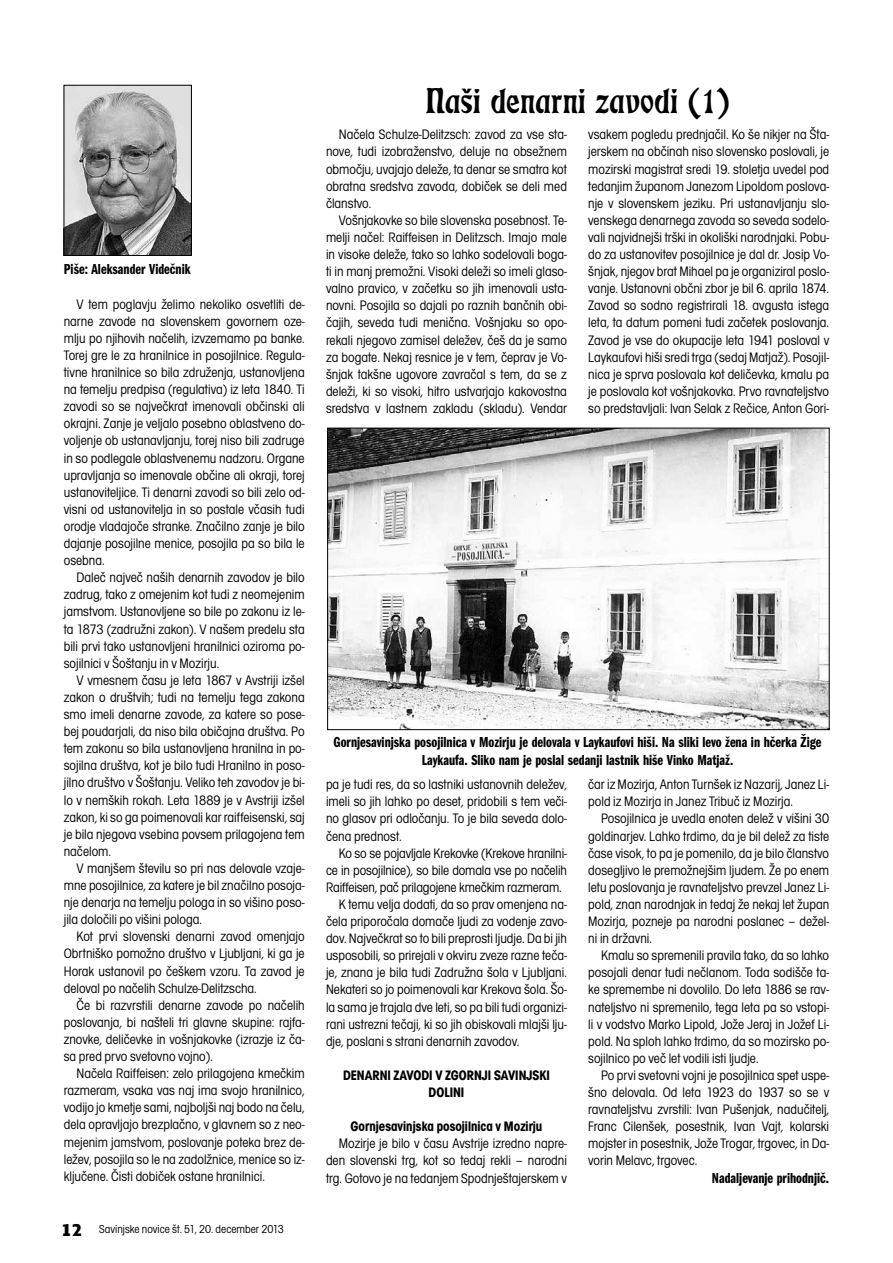
<style>
.page{position:relative;width:893px;height:1263px;background:#fff}
.page>*{position:absolute;margin:0;border:0;box-sizing:border-box;transform-origin:0 0}
.t1{font:37.5px "Eckmann DEE";color:#000}
.t2{font:15px/18px "Franklin Got Itc TEE Demi Comp";color:#000;text-align:center}
.t3{font:condensed 14.25px/17.1px "Avant Gar Got Itc TEE";color:#000;text-align:justify}
.t4{font:700 condensed 14.25px/17.1px "Avant Gar Got Itc TEE";color:#000;text-align:center}
.t5{font:condensed 12px "Avant Gar Got Itc TEE";color:#000}
.s1{font-family:"Skoda Sans";font-weight:900;font-stretch:normal;font-size:18px}
</style>
<div class="page">
<img style="left:66px;top:87px;width:124px;height:167px">
<div style="left:64px;top:85px;width:128px;height:171px;border:1px solid #000"></div>
<img style="left:329px;top:430px;width:498px;height:298px">
<div style="left:327px;top:428px;width:502px;height:302px;border:1px solid #000"></div>
<p class="t2" style="left:64px;top:260px;width:128px">Piše: Aleksander Videčnik</p>
<p class="t3" style="left:64px;top:295px;width:242px;text-indent:13px">V tem poglavju želimo nekoliko osvetliti de&shy;narne zavode na slovenskem govornem oze&shy;mlju po njihovih načelih, izvzemamo pa banke.<br>Torej gre le za hranilnice in posojilnice. Regula&shy;tivne hranilnice so bila združenja, ustanovljena na temelju predpisa (regulativa) iz leta 1840. Ti zavodi so se največkrat imenovali občinski ali okrajni. Zanje je veljalo posebno oblastveno do&shy;voljenje ob ustanavljanju, torej niso bili zadruge in so podlegale oblastvenemu nadzoru. Organe upravljanja so imenovale občine ali okraji, torej ustanoviteljice. Ti denarni zavodi so bili zelo od&shy;visni od ustanovitelja in so postale včasih tudi orodje vladajoče stranke. Značilno zanje je bilo dajanje posojilne menice, posojila pa so bila le osebna.</p>
<p class="t3" style="left:64px;top:569px;width:242px;text-indent:13px">Daleč največ naših denarnih zavodov je bilo zadrug, tako z omejenim kot tudi z neomejenim jamstvom. Ustanovljene so bile po zakonu iz le&shy;ta 1873 (zadružni zakon). V našem predelu sta bili prvi tako ustanovljeni hranilnici oziroma po&shy;sojilnici v Šoštanju in v Mozirju.</p>
<p class="t3" style="left:64px;top:672px;width:242px;text-indent:13px">V vmesnem času je leta 1867 v Avstriji izšel zakon o društvih; tudi na temelju tega zakona smo imeli denarne zavode, za katere so pose&shy;bej poudarjali, da niso bila običajna društva. Po tem zakonu so bila ustanovljena hranilna in po&shy;sojilna društva, kot je bilo tudi Hranilno in poso&shy;jilno društvo v Šoštanju. Veliko teh zavodov je bi&shy;lo v nemških rokah. Leta 1889 je v Avstriji izšel zakon, ki so ga poimenovali kar raiffeisenski, saj je bila njegova vsebina povsem prilagojena tem načelom.</p>
<p class="t3" style="left:64px;top:860px;width:242px;text-indent:13px">V manjšem številu so pri nas delovale vzaje&shy;mne posojilnice, za katere je bil značilno posoja&shy;nje denarja na temelju pologa in so višino poso&shy;jila določili po višini pologa.</p>
<p class="t3" style="left:64px;top:928px;width:242px;text-indent:13px">Kot prvi slovenski denarni zavod omenjajo Obrtniško pomožno društvo v Ljubljani, ki ga je Horak ustanovil po češkem vzoru. Ta zavod je deloval po načelih Schulze-Delitzscha.</p>
<p class="t3" style="left:64px;top:997px;width:242px;text-indent:13px">Če bi razvrstili denarne zavode po načelih poslovanja, bi našteli tri glavne skupine: rajfa&shy;znovke, deličevke in vošnjakovke (izrazje iz ča&shy;sa pred prvo svetovno vojno).</p>
<p class="t3" style="left:64px;top:1065px;width:242px;text-indent:13px">Načela Raiffeisen: zelo prilagojena kmečkim razmeram, vsaka vas naj ima svojo hranilnico, vodijo jo kmetje sami, najboljši naj bodo na čelu, dela opravljajo brezplačno, v glavnem so z neo&shy;mejenim jamstvom, poslovanje poteka brez de&shy;ležev, posojila so le na zadolžnice, menice so iz&shy;ključene. Čisti dobiček ostane hranilnici.</p>
<p class="t5" style="left:62px;top:1222px;width:223px"><span class="s1">12</span> Savinjske novice št. 51, 20. december 2013</p>
<h1 class="t1" style="left:425px;top:81px;width:306px">Naši denarni zavodi (1)</h1>
<p class="t3" style="left:326px;top:126px;width:242px;text-indent:13px">Načela Schulze-Delitzsch: zavod za vse sta&shy;nove, tudi izobraženstvo, deluje na obsežnem območju, uvajajo deleže, ta denar se smatra kot obratna sredstva zavoda, dobiček se deli med članstvo.</p>
<p class="t3" style="left:326px;top:212px;width:242px;text-indent:13px">Vošnjakovke so bile slovenska posebnost. Te&shy;melji načel: Raiffeisen in Delitzsch. Imajo male in visoke deleže, tako so lahko sodelovali boga&shy;ti in manj premožni. Visoki deleži so imeli glaso&shy;valno pravico, v začetku so jih imenovali usta&shy;novni. Posojila so dajali po raznih bančnih obi&shy;čajih, seveda tudi menična. Vošnjaku so opo&shy;rekali njegovo zamisel deležev, češ da je samo za bogate. Nekaj resnice je v tem, čeprav je Vo&shy;šnjak takšne ugovore zavračal s tem, da se z deleži, ki so visoki, hitro ustvarjajo kakovostna sredstva v lastnem zakladu (skladu). Vendar</p>
<p class="t3" style="left:588px;top:126px;width:242px">vsakem pogledu prednjačil. Ko še nikjer na Šta&shy;jerskem na občinah niso slovensko poslovali, je mozirski magistrat sredi 19. stoletja uvedel pod tedanjim županom Janezom Lipoldom poslova&shy;nje v slovenskem jeziku. Pri ustanavljanju slo&shy;venskega denarnega zavoda so seveda sodelo&shy;vali najvidnejši trški in okoliški narodnjaki. Pobu&shy;do za ustanovitev posojilnice je dal dr. Josip Vo&shy;šnjak, njegov brat Mihael pa je organiziral poslo&shy;vanje. Ustanovni občni zbor je bil 6. aprila 1874.<br>Zavod so sodno registrirali 18. avgusta istega leta, ta datum pomeni tudi začetek poslovanja.<br>Zavod je vse do okupacije leta 1941 posloval v Laykaufovi hiši sredi trga (sedaj Matjaž). Posojil&shy;nica je sprva poslovala kot deličevka, kmalu pa je poslovala kot vošnjakovka. Prvo ravnateljstvo so predstavljali: Ivan Selak z Rečice, Anton Gori-</p>
<p class="t2" style="left:334px;top:733px;width:489px">Gornjesavinjska posojilnica v Mozirju je delovala v Laykaufovi hiši. Na sliki levo žena in hčerka Žige<br>Laykaufa. Sliko nam je poslal sedanji lastnik hiše Vinko Matjaž.</p>
<p class="t3" style="left:326px;top:776px;width:242px">pa je tudi res, da so lastniki ustanovnih deležev, imeli so jih lahko po deset, pridobili s tem veči&shy;no glasov pri odločanju. To je bila seveda dolo&shy;čena prednost.</p>
<p class="t3" style="left:339px;top:844px;width:230px">Ko so se pojavljale Krekovke (Krekove hranilni-</p>
<p class="t3" style="left:326px;top:862px;width:242px">ce in posojilnice), so bile domala vse po načelih</p>
<p class="t3" style="left:326px;top:879px;width:237px">Raiffeisen, pač prilagojene kmečkim razmeram.</p>
<p class="t3" style="left:339px;top:896px;width:230px">K temu velja dodati, da so prav omenjena na-</p>
<p class="t3" style="left:326px;top:913px;width:242px">čela priporočala domače ljudi za vodenje zavo-</p>
<p class="t3" style="left:326px;top:930px;width:242px">dov. Največkrat so to bili preprosti ljudje. Da bi jih</p>
<p class="t3" style="left:326px;top:947px;width:242px">usposobili, so prirejali v okviru zveze razne teča-</p>
<p class="t3" style="left:326px;top:964px;width:242px">je, znana je bila tudi Zadružna šola v Ljubljani.</p>
<p class="t3" style="left:326px;top:981px;width:242px">Nekateri so jo poimenovali kar Krekova šola. Šo-</p>
<p class="t3" style="left:326px;top:998px;width:242px">la sama je trajala dve leti, so pa bili tudi organizi-</p>
<p class="t3" style="left:326px;top:1015px;width:242px">rani ustrezni tečaji, ki so jih obiskovali mlajši lju-</p>
<p class="t3" style="left:326px;top:1033px;width:195px">dje, poslani s strani denarnih zavodov.</p>
<p class="t4" style="left:343px;top:1066px;width:208px">DENARNI ZAVODI V ZGORNJI SAVINJSKI<br>DOLINI</p>
<p class="t4" style="left:351px;top:1118px;width:193px">Gornjesavinjska posojilnica v Mozirju</p>
<p class="t3" style="left:326px;top:1135px;width:242px;text-indent:13px">Mozirje je bilo v času Avstrije izredno napre&shy;den slovenski trg, kot so tedaj rekli – narodni trg. Gotovo je na tedanjem Spodnještajerskem v</p>
<p class="t3" style="left:588px;top:776px;width:242px">čar iz Mozirja, Anton Turnšek iz Nazarij, Janez Li&shy;pold iz Mozirja in Janez Tribuč iz Mozirja.</p>
<p class="t3" style="left:588px;top:810px;width:242px;text-indent:13px">Posojilnica je uvedla enoten delež v višini 30 goldinarjev. Lahko trdimo, da je bil delež za tiste čase visok, to pa je pomenilo, da je bilo članstvo dosegljivo le premožnejšim ljudem. Že po enem letu poslovanja je ravnateljstvo prevzel Janez Li&shy;pold, znan narodnjak in tedaj že nekaj let župan Mozirja, pozneje pa narodni poslanec – dežel&shy;ni in državni.</p>
<p class="t3" style="left:588px;top:947px;width:242px;text-indent:13px">Kmalu so spremenili pravila tako, da so lahko posojali denar tudi nečlanom. Toda sodišče ta&shy;ke spremembe ni dovolilo. Do leta 1886 se rav&shy;nateljstvo ni spremenilo, tega leta pa so vstopi&shy;li v vodstvo Marko Lipold, Jože Jeraj in Jožef Li&shy;pold. Na sploh lahko trdimo, da so mozirsko po&shy;sojilnico po več let vodili isti ljudje.</p>
<p class="t3" style="left:588px;top:1067px;width:242px;text-indent:13px">Po prvi svetovni vojni je posojilnica spet uspe&shy;šno delovala. Od leta 1923 do 1937 so se v ravnateljstvu zvrstili: Ivan Pušenjak, nadučitelj, Franc Cilenšek, posestnik, Ivan Vajt, kolarski mojster in posestnik, Jože Trogar, trgovec, in Da&shy;vorin Melavc, trgovec.</p>
<p class="t2" style="left:712px;top:1169px;width:119px">Nadaljevanje prihodnjič.</p>
</div>
